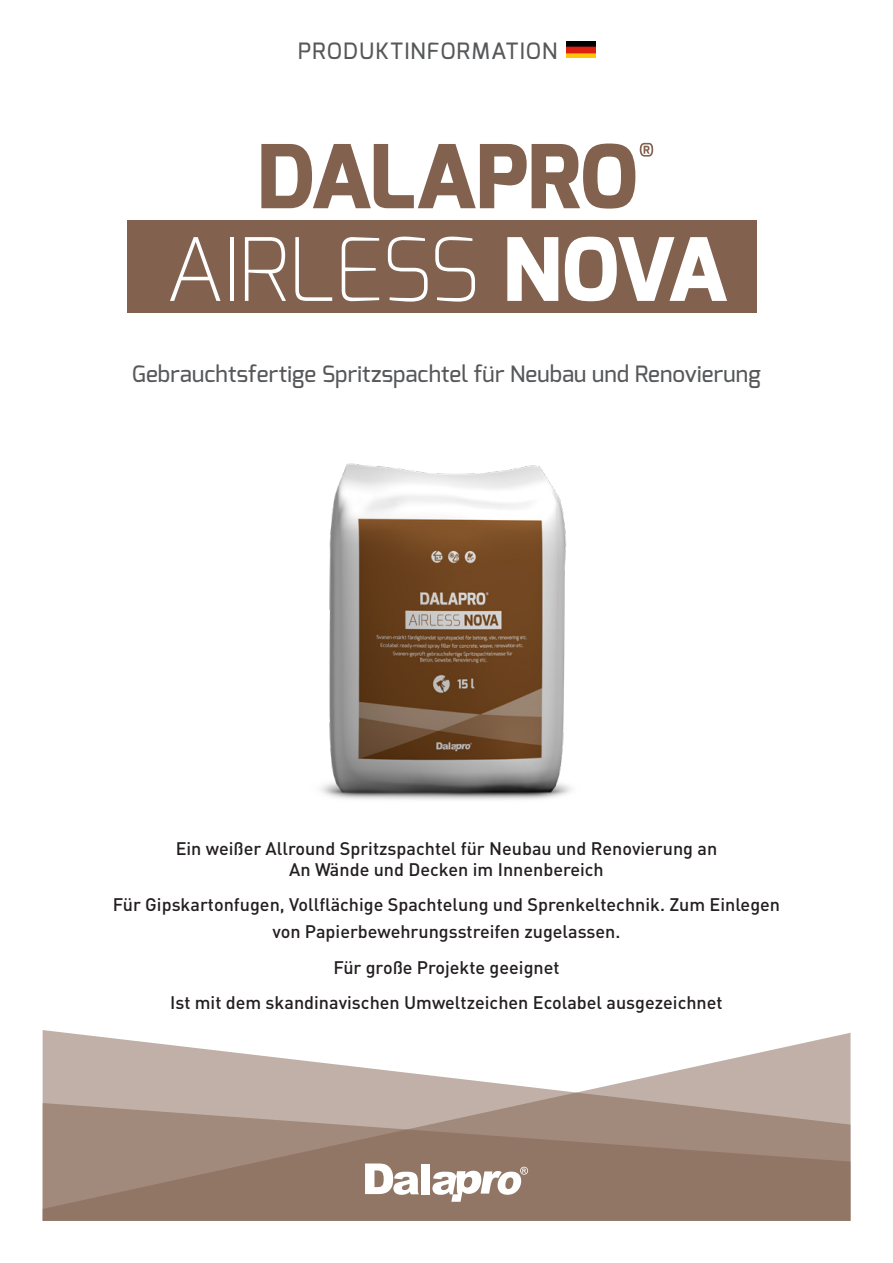
<style>
.page{position:relative;width:893px;height:1263px;background:#fff}
.page>*{position:absolute;margin:0;border:0;box-sizing:border-box;transform-origin:0 0}
.t1{font:200 87.15px "Exo";letter-spacing:-.025em;color:#fff}
.t2{font:500 22.5px "Exo";letter-spacing:.005em;color:#57585a}
.t3{font:500 22.5px "Exo";letter-spacing:.05em;color:#57585a}
.t4{font:500 18px/21px "DIN Pro";color:#231f20;text-align:center}
.s1{font-weight:800}
</style>
<div class="page">
<svg style="left:43px;top:1030px;width:807px;height:73px;fill:#c0b0a7"></svg>
<svg style="left:43px;top:1103px;width:807px;height:118px;background:#9b8273"></svg>
<svg style="left:365px;top:1163px;width:54px;height:32px"></svg>
<div style="left:421px;top:1164px;width:8px;height:30px;background:#fff"></div>
<svg style="left:432px;top:1167px;width:96px;height:35px"></svg>
<div style="left:128px;top:220px;width:629px;height:93px;background:#82624f"></div>
<svg style="left:261px;top:143px;width:392px;height:66px"></svg>
<img style="left:320px;top:463px;width:252px;height:337px">
<img style="left:566px;top:42px;width:29px;height:15px">
<p class="t3" style="left:298px;top:36px;width:261px">PRODUKTINFORMATION</p>
<p class="t1" style="left:165px;top:214px;width:564px">AIRLESS <span class="s1">NOVA</span></p>
<p class="t2" style="left:132px;top:359px;width:630px">Gebrauchtsfertige Spritzspachtel für Neubau und Renovierung</p>
<p class="t4" style="left:176px;top:837px;width:543px">Ein weißer Allround Spritzspachtel für Neubau und Renovierung an<br>An Wände und Decken im Innenbereich</p>
<p class="t4" style="left:113px;top:890px;width:669px;line-height:27px">Für Gipskartonfugen, Vollflächige Spachtelung und Sprenkeltechnik. Zum Einlegen von Papierbewehrungsstreifen zugelassen.</p>
<p class="t4" style="left:333px;top:956px;width:228px">Für große Projekte geeignet</p>
<p class="t4" style="left:170px;top:991px;width:554px">Ist mit dem skandinavischen Umweltzeichen Ecolabel ausgezeichnet</p>
</div>
